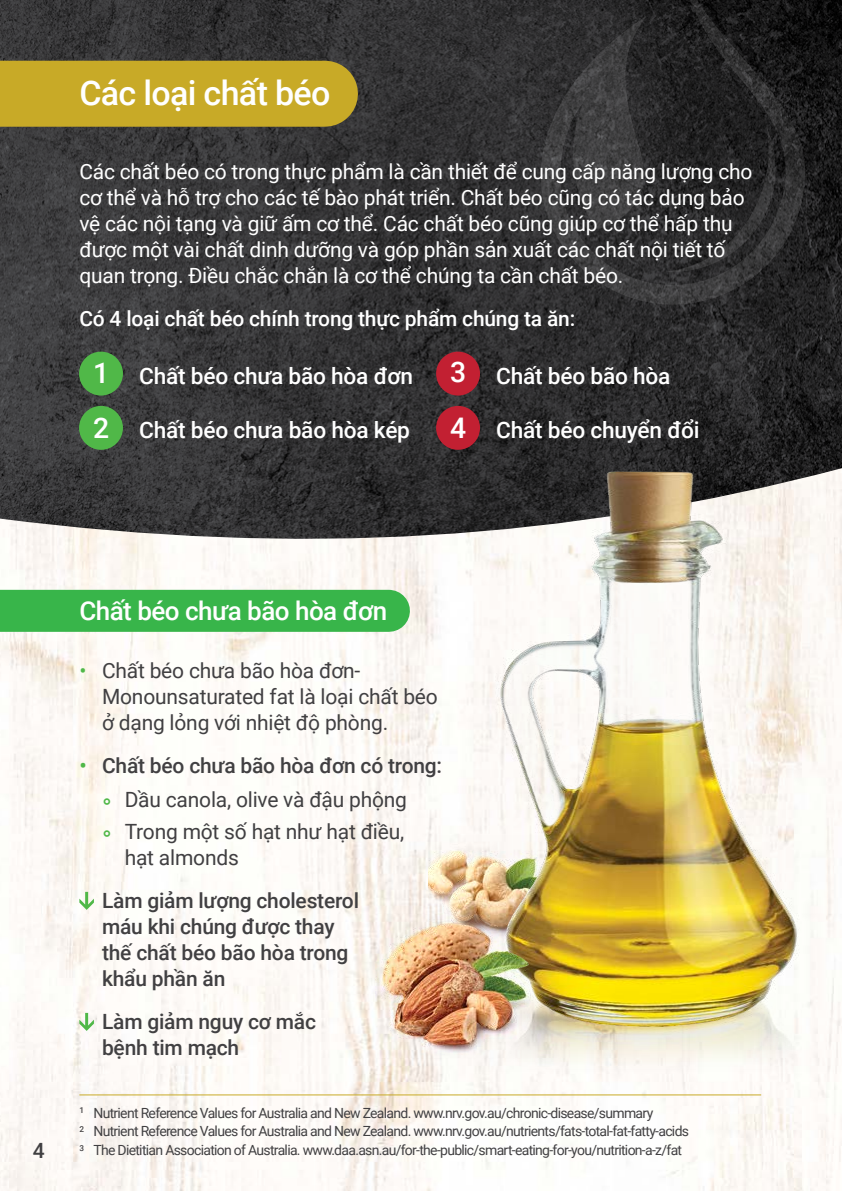
<style>
.page{position:relative;width:842px;height:1191px;background:#fff}
.page>*{position:absolute;margin:0;border:0;box-sizing:border-box;transform-origin:0 0}
.t1{font:500 34px "Roboto";letter-spacing:-.02em;color:#fff}
.t2{font:500 26px "Roboto";letter-spacing:-.02em;color:#fff}
.t3{font:500 22.6px "Roboto";letter-spacing:-.01em;color:#fff}
.t4{font:21px/26px "Roboto";letter-spacing:-.01em;color:#fff}
.t5{font:500 21px/26px "Roboto";letter-spacing:-.01em;color:#414042}
.t6{font:21px/26px "Roboto";letter-spacing:-.01em;color:#414042}
.t7{font:500 21px "Roboto";letter-spacing:-.01em;color:#fff}
.t8{font:14px/18.8px "Roboto";letter-spacing:-.05em;color:#414042}
.s1{font-size:28.4px}
.s2{color:#50b848}
.s3{font-weight:400;font-size:26px;color:#50b848}
.s4{font-weight:400}
.s5{font-size:26px;color:#50b848}
</style>
<div class="page">
<img style="left:0;top:541px;width:842px;height:650px">
<img style="left:0;top:0;width:842px;height:541px">
<svg style="left:529px;top:0;width:276px;height:305px"></svg>
<svg style="left:665px;top:128px;width:110px;height:144px"></svg>
<svg style="left:597px;top:16px;width:51px;height:213px"></svg>
<div style="left:0;top:61px;width:325px;height:66px;background:#c8aa27"></div>
<div style="left:436px;top:406px;width:44px;height:44px;background:#c22032;border-radius:50%"></div>
<div style="left:436px;top:351px;width:44px;height:44px;background:#c22032;border-radius:50%"></div>
<div style="left:79px;top:351px;width:44px;height:44px;background:#50b848;border-radius:50%"></div>
<div style="left:79px;top:406px;width:44px;height:44px;background:#50b848;border-radius:50%"></div>
<hr style="left:79px;top:1094px;width:682px;height:1px;background:#c8aa27">
<div style="left:0;top:590px;width:389px;height:42px;background:#38b54a"></div>
<svg style="left:79px;top:892px;width:15px;height:18px"></svg>
<svg style="left:79px;top:1013px;width:15px;height:18px"></svg>
<img style="left:375px;top:913px;width:99px;height:145px">
<img style="left:428px;top:835px;width:46px;height:106px">
<img style="left:474px;top:459px;width:368px;height:613px">
<svg style="left:664px;top:582px;width:31px;height:142px"></svg>
<h1 class="t1" style="left:79px;top:69px;width:253px">Các loại chất béo</h1>
<p class="t4" style="left:79px;top:158px;width:675px">Các chất béo có trong thực phẩm là cần thiết để cung cấp năng lượng cho cơ thể và hỗ trợ cho các tế bào phát triển. Chất béo cũng có tác dụng bảo vệ các nội tạng và giữ ấm cơ thể. Các chất béo cũng giúp cơ thể hấp thụ được một vài chất dinh dưỡng và góp phần sản xuất các chất nội tiết tố quan trọng. Điều chắc chắn là cơ thể chúng ta cần chất béo.</p>
<h3 class="t7" style="left:79px;top:304px;width:497px">Có 4 loại chất béo chính trong thực phẩm chúng ta ăn:</h3>
<h3 class="t3" style="left:93px;top:360px;width:321px"><span class="s1">1</span> Chất béo chưa bão hòa đơn</h3>
<h3 class="t3" style="left:450px;top:360px;width:222px"><span class="s1">3</span> Chất béo bão hòa</h3>
<h3 class="t3" style="left:93px;top:414px;width:318px"><span class="s1">2</span> Chất béo chưa bão hòa kép</h3>
<h3 class="t3" style="left:450px;top:414px;width:251px"><span class="s1">4</span> Chất béo chuyển đổi</h3>
<h3 class="t5" style="left:33px;top:1136px;width:13px">4</h3>
<h2 class="t2" style="left:79px;top:593px;width:309px">Chất béo chưa bão hòa đơn</h2>
<h3 class="t6" style="left:102px;top:656px;width:337px;text-indent:-23px"><span class="s2">•</span> Chất béo chưa bão hòa đơn-<br>Monounsaturated fat là loại chất béo ở dạng lỏng với nhiệt độ phòng.</h3>
<h3 class="t5" style="left:79px;top:747px;width:364px;line-height:34.6px;text-align:center"><span class="s2">•</span> Chất béo chưa bão hòa đơn có trong: <span class="s3">°</span> <span class="s4">Dầu canola, olive và đậu phộng</span></h3>
<h3 class="t6" style="left:125px;top:817px;width:281px;text-indent:-23px"><span class="s5">°</span> Trong một số hạt như hạt điều, hạt almonds</h3>
<h3 class="t5" style="left:102px;top:886px;width:258px">Làm giảm lượng cholesterol máu khi chúng được thay thế chất béo bão hòa trong khẩu phần ăn</h3>
<h3 class="t5" style="left:102px;top:1007px;width:216px">Làm giảm nguy cơ mắc bệnh tim mạch</h3>
<p class="t8" style="left:79px;top:1102px;width:611px"><sup>1</sup> Nutrient Reference Values for Australia and New Zealand. www.nrv.gov.au/chronic-disease/summary<br><sup>2</sup> Nutrient Reference Values for Australia and New Zealand. www.nrv.gov.au/nutrients/fats-total-fat-fatty-acids<br><sup>3</sup> The Dietitian Association of Australia. www.daa.asn.au/for-the-public/smart-eating-for-you/nutrition-a-z/fat</p>
</div>
